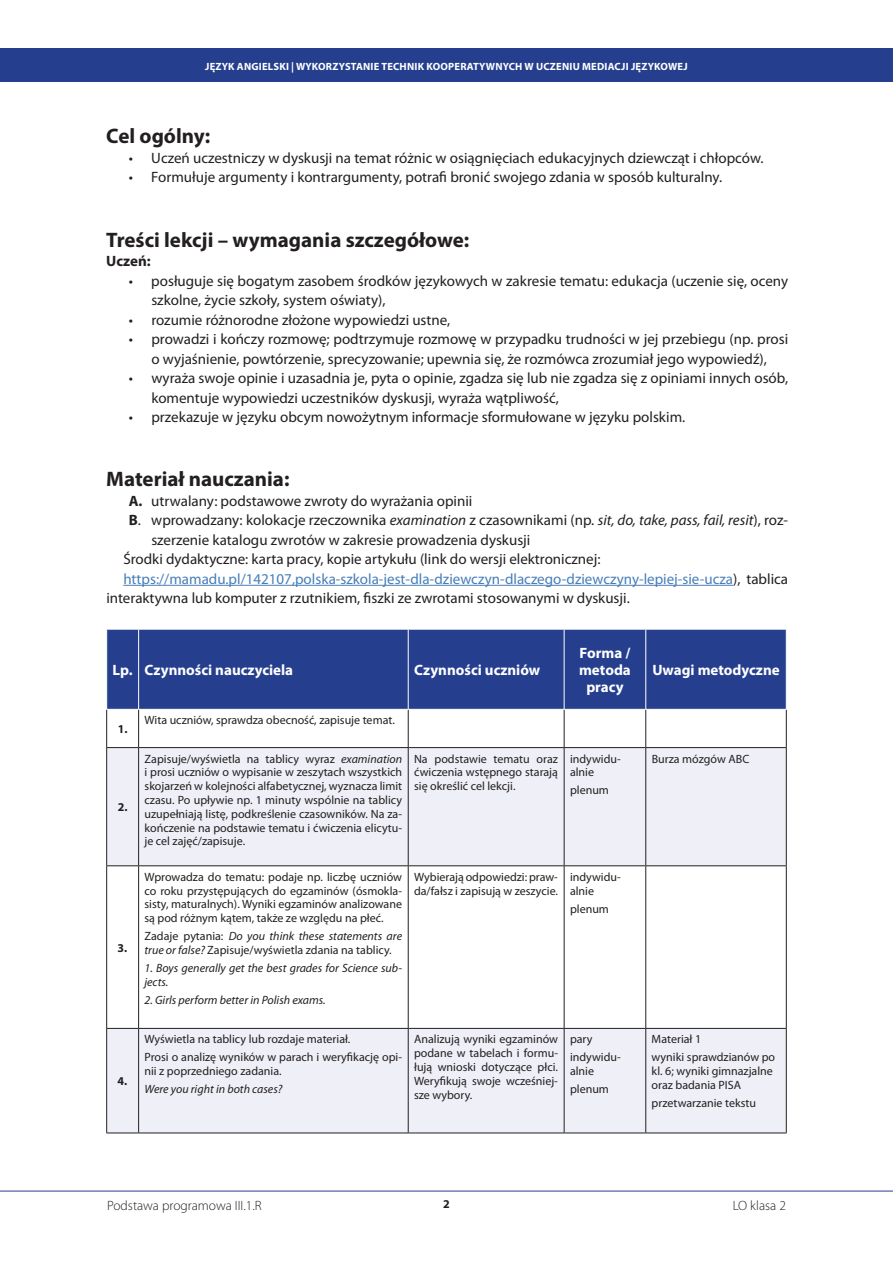
<style>
.page{position:relative;width:893px;height:1263px;background:#fff}
.page>*{position:absolute;margin:0;border:0;box-sizing:border-box;transform-origin:0 0}
.t1{font:700 21px "Myriad Pro";color:#231f20}
.t2{font:15px/19.5px "Myriad Pro";color:#231f20}
.t3{font:15px "Myriad Pro";color:#467eba}
.t4{font:700 15px/17.2px "Myriad Pro";color:#fff;text-align:center}
.t5{font:700 15px "Myriad Pro";color:#231f20}
.t6{font:300 13.5px "Myriad Pro";color:#231f20}
.t7{font:12px/13.8px "Myriad Pro";color:#231f20}
.t8{font:italic 12px/13.8px "Myriad Pro";color:#231f20}
.t9{font:700 12px "Myriad Pro";color:#231f20}
.t10{font:700 10.5px "Myriad Pro";letter-spacing:.02em;color:#fff}
.s1{font-weight:700}
.s2{font-style:italic}
.s3{color:#231f20}
</style>
<div class="page">
<hr style="left:0;top:1191px;width:893px;height:1px;background:#253f8e">
<div style="left:0;top:49px;width:893px;height:33px;background:#253f8e"></div>
<hr style="left:123px;top:585px;width:610px;height:1px;background:#467eba">
<div style="left:107px;top:630px;width:679px;height:79px;background:#253f8e"></div>
<svg style="left:107px;top:748px;width:679px;height:384px;fill:#eff0f7"></svg>
<hr style="left:106px;top:710px;width:1px;height:37px;background:#231f20">
<hr style="left:138px;top:710px;width:1px;height:37px;background:#231f20">
<hr style="left:408px;top:710px;width:1px;height:37px;background:#231f20">
<hr style="left:564px;top:710px;width:1px;height:37px;background:#231f20">
<hr style="left:645px;top:710px;width:1px;height:37px;background:#231f20">
<hr style="left:786px;top:710px;width:1px;height:37px;background:#231f20">
<hr style="left:106px;top:747px;width:33px;height:1px;background:#231f20">
<hr style="left:106px;top:748px;width:1px;height:117px;background:#231f20">
<hr style="left:139px;top:747px;width:269px;height:1px;background:#231f20">
<hr style="left:138px;top:748px;width:1px;height:117px;background:#231f20">
<hr style="left:408px;top:747px;width:156px;height:1px;background:#231f20">
<hr style="left:408px;top:748px;width:1px;height:117px;background:#231f20">
<hr style="left:564px;top:747px;width:82px;height:1px;background:#231f20">
<hr style="left:564px;top:748px;width:1px;height:117px;background:#231f20">
<hr style="left:646px;top:747px;width:141px;height:1px;background:#231f20">
<hr style="left:645px;top:748px;width:1px;height:117px;background:#231f20">
<hr style="left:786px;top:748px;width:1px;height:117px;background:#231f20">
<hr style="left:106px;top:865px;width:33px;height:1px;background:#231f20">
<hr style="left:106px;top:866px;width:1px;height:162px;background:#231f20">
<hr style="left:139px;top:865px;width:269px;height:1px;background:#231f20">
<hr style="left:138px;top:866px;width:1px;height:162px;background:#231f20">
<hr style="left:408px;top:865px;width:156px;height:1px;background:#231f20">
<hr style="left:408px;top:866px;width:1px;height:162px;background:#231f20">
<hr style="left:564px;top:865px;width:82px;height:1px;background:#231f20">
<hr style="left:564px;top:866px;width:1px;height:162px;background:#231f20">
<hr style="left:646px;top:865px;width:141px;height:1px;background:#231f20">
<hr style="left:645px;top:866px;width:1px;height:162px;background:#231f20">
<hr style="left:786px;top:866px;width:1px;height:162px;background:#231f20">
<hr style="left:138px;top:629px;width:1px;height:80px;background:#fff">
<hr style="left:408px;top:629px;width:1px;height:80px;background:#fff">
<hr style="left:564px;top:629px;width:1px;height:80px;background:#fff">
<hr style="left:645px;top:629px;width:1px;height:80px;background:#fff">
<hr style="left:106px;top:1028px;width:33px;height:1px;background:#231f20">
<hr style="left:106px;top:1029px;width:1px;height:103px;background:#231f20">
<hr style="left:106px;top:1132px;width:33px;height:1px;background:#231f20">
<hr style="left:139px;top:1028px;width:269px;height:1px;background:#231f20">
<hr style="left:138px;top:1029px;width:1px;height:103px;background:#231f20">
<hr style="left:139px;top:1132px;width:269px;height:1px;background:#231f20">
<hr style="left:408px;top:1028px;width:156px;height:1px;background:#231f20">
<hr style="left:408px;top:1029px;width:1px;height:103px;background:#231f20">
<hr style="left:408px;top:1132px;width:156px;height:1px;background:#231f20">
<hr style="left:564px;top:1028px;width:82px;height:1px;background:#231f20">
<hr style="left:564px;top:1029px;width:1px;height:103px;background:#231f20">
<hr style="left:564px;top:1132px;width:82px;height:1px;background:#231f20">
<hr style="left:646px;top:1028px;width:141px;height:1px;background:#231f20">
<hr style="left:645px;top:1029px;width:1px;height:103px;background:#231f20">
<hr style="left:786px;top:1029px;width:1px;height:103px;background:#231f20">
<hr style="left:646px;top:1132px;width:141px;height:1px;background:#231f20">
<p class="t10" style="left:205px;top:59px;width:484px">Język angielski | Wykorzystanie technik kooperatywnych w uczeniu mediacji językowej</p>
<h1 class="t1" style="left:106px;top:123px;width:106px">Cel ogólny:</h1>
<p class="t2" style="left:129px;top:148px;width:636px">• Uczeń uczestniczy w dyskusji na temat różnic w osiągnięciach edukacyjnych dziewcząt i chłopców.</p>
<p class="t2" style="left:129px;top:168px;width:595px">• Formułuje argumenty i kontrargumenty, potrafi bronić swojego zdania w sposób kulturalny.</p>
<h1 class="t1" style="left:106px;top:226px;width:364px">Treści lekcji – wymagania szczegółowe:</h1>
<p class="t5" style="left:106px;top:251px;width:46px">Uczeń:</p>
<p class="t2" style="left:151px;top:271px;width:638px;text-indent:-23px">• posługuje się bogatym zasobem środków językowych w zakresie tematu: edukacja (uczenie się, oceny szkolne, życie szkoły, system oświaty),</p>
<p class="t2" style="left:129px;top:310px;width:323px">• rozumie różnorodne złożone wypowiedzi ustne,</p>
<p class="t2" style="left:129px;top:330px;width:661px;text-align:center">• prowadzi i kończy rozmowę; podtrzymuje rozmowę w przypadku trudności w jej przebiegu (np. prosi o wyjaśnienie, powtórzenie, sprecyzowanie; upewnia się, że rozmówca zrozumiał jego wypowiedź),</p>
<p class="t2" style="left:151px;top:369px;width:638px;text-indent:-22px">• wyraża swoje opinie i uzasadnia je, pyta o opinie, zgadza się lub nie zgadza się z opiniami innych osób, komentuje wypowiedzi uczestników dyskusji, wyraża wątpliwość,</p>
<p class="t2" style="left:129px;top:408px;width:558px">• przekazuje w języku obcym nowożytnym informacje sformułowane w języku polskim.</p>
<h1 class="t1" style="left:106px;top:465px;width:185px">Materiał nauczania:</h1>
<p class="t2" style="left:129px;top:491px;width:345px"><span class="s1">A.</span> utrwalany: podstawowe zwroty do wyrażania opinii</p>
<p class="t2" style="left:129px;top:511px;width:661px"><span class="s1">B</span>. wprowadzany: kolokacje rzeczownika <span class="s2">examination</span> z czasownikami (np. <span class="s2">sit, do, take, pass, fail, resit</span>), roz-</p>
<p class="t2" style="left:151px;top:530px;width:381px">szerzenie katalogu zwrotów w zakresie prowadzenia dyskusji</p>
<p class="t2" style="left:123px;top:550px;width:479px">Środki dydaktyczne: karta pracy, kopie artykułu (link do wersji elektronicznej:</p>
<p class="t3" style="left:123px;top:570px;width:666px">https://mamadu.pl/142107,polska-szkola-jest-dla-dziewczyn-dlaczego-dziewczyny-lepiej-sie-ucza<span class="s3">), tablica</span></p>
<p class="t2" style="left:106px;top:589px;width:525px">interaktywna lub komputer z rzutnikiem, fiszki ze zwrotami stosowanymi w dyskusji.</p>
<p class="t4" style="left:113px;top:661px;width:182px">Lp. Czynności nauczyciela</p>
<p class="t4" style="left:414px;top:661px;width:128px">Czynności uczniów</p>
<p class="t9" style="left:118px;top:721px;width:11px">1.</p>
<p class="t7" style="left:145px;top:714px;width:252px">Wita uczniów, sprawdza obecność, zapisuje temat.</p>
<p class="t4" style="left:579px;top:643px;width:53px">Forma / metoda pracy</p>
<p class="t9" style="left:118px;top:799px;width:11px">2.</p>
<p class="t9" style="left:118px;top:940px;width:11px">3.</p>
<p class="t9" style="left:118px;top:1073px;width:11px">4.</p>
<p class="t7" style="left:144px;top:752px;width:259px;text-align:justify">Zapisuje/wyświetla na tablicy wyraz <span class="s2">examination </span>i prosi uczniów o wypisanie w zeszytach wszystkich skojarzeń w kolejności alfabetycznej, wyznacza limit czasu. Po upływie np. 1 minuty wspólnie na tablicy uzupełniają listę, podkreślenie czasowników. Na za&shy;kończenie na podstawie tematu i ćwiczenia elicytu&shy;je cel zajęć/zapisuje.</p>
<p class="t7" style="left:414px;top:752px;width:145px;text-align:justify">Na podstawie tematu oraz ćwiczenia wstępnego starają się określić cel lekcji.</p>
<p class="t7" style="left:570px;top:752px;width:52px">indywidu&shy;alnie</p>
<p class="t7" style="left:570px;top:784px;width:40px">plenum</p>
<p class="t7" style="left:144px;top:870px;width:259px;text-align:justify">Wprowadza do tematu: podaje np. liczbę uczniów co roku przystępujących do egzaminów (ósmokla&shy;sisty, maturalnych). Wyniki egzaminów analizowane są pod różnym kątem, także ze względu na płeć.</p>
<p class="t7" style="left:144px;top:929px;width:259px">Zadaje pytania: <span class="s2">Do you think these statements are true or false?</span> Zapisuje/wyświetla zdania na tablicy.</p>
<p class="t8" style="left:144px;top:961px;width:259px">1. Boys generally get the best grades for Science sub&shy;jects.</p>
<p class="t8" style="left:144px;top:993px;width:183px">2. Girls perform better in Polish exams.</p>
<p class="t7" style="left:144px;top:1030px;width:259px;line-height:18px">Wyświetla na tablicy lub rozdaje materiał.<br>Prosi o analizę wyników w parach i weryfikację opi-</p>
<p class="t7" style="left:144px;top:1064px;width:139px">nii z poprzedniego zadania.</p>
<p class="t8" style="left:144px;top:1083px;width:139px">Were you right in both cases?</p>
<p class="t7" style="left:414px;top:870px;width:145px">Wybierają odpowiedzi: praw&shy;da/fałsz i zapisują w zeszycie.</p>
<p class="t7" style="left:570px;top:870px;width:52px">indywidu&shy;alnie</p>
<p class="t7" style="left:570px;top:902px;width:40px">plenum</p>
<p class="t7" style="left:414px;top:1033px;width:145px;text-align:justify">Analizują wyniki egzaminów podane w tabelach i formu&shy;łują wnioski dotyczące płci.<br>Weryfikują swoje wcześniej&shy;sze wybory.</p>
<p class="t7" style="left:570px;top:1030px;width:52px;line-height:18px">pary indywidu-</p>
<p class="t7" style="left:570px;top:1062px;width:40px;line-height:18px">alnie plenum</p>
<p class="t4" style="left:652px;top:661px;width:129px">Uwagi metodyczne</p>
<p class="t7" style="left:652px;top:752px;width:99px">Burza mózgów ABC</p>
<p class="t7" style="left:652px;top:1030px;width:125px;line-height:18px">Materiał 1<br>wyniki sprawdzianów po</p>
<p class="t7" style="left:652px;top:1064px;width:123px">kl. 6; wyniki gimnazjalne oraz badania PISA</p>
<p class="t7" style="left:652px;top:1096px;width:106px">przetwarzanie tekstu</p>
<p class="t6" style="left:107px;top:1198px;width:156px">Podstawa programowa III.1.R</p>
<p class="t9" style="left:443px;top:1196px;width:8px">2</p>
<p class="t6" style="left:733px;top:1198px;width:55px">LO klasa 2</p>
</div>
